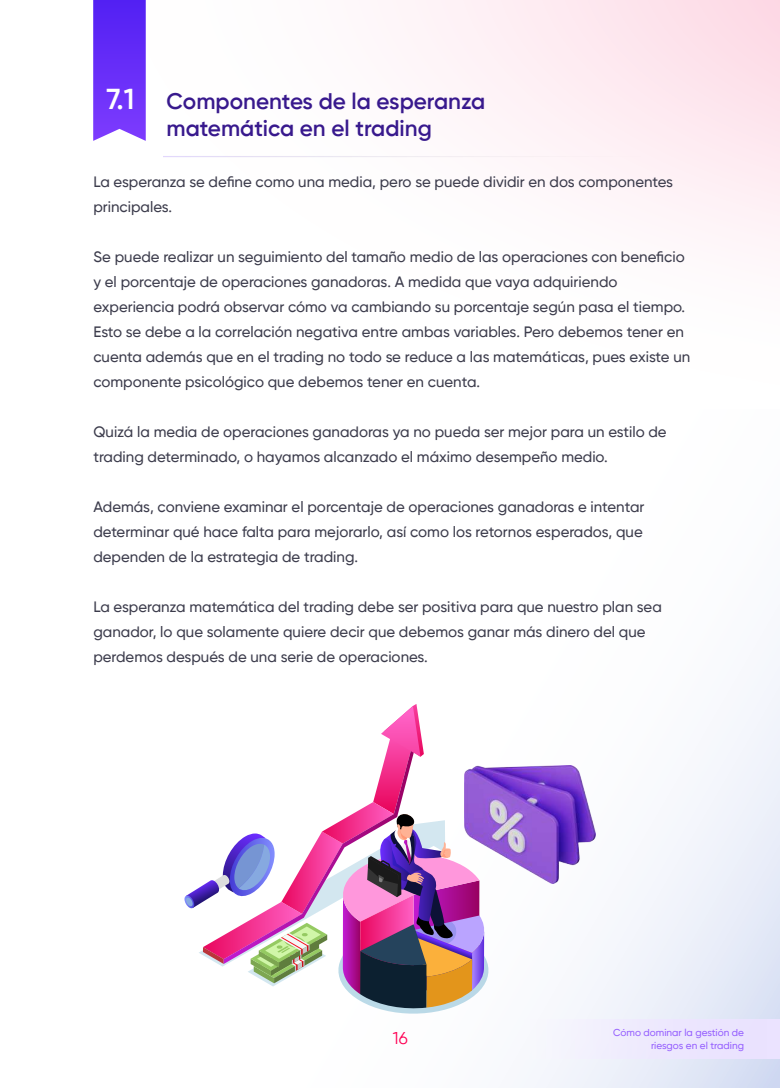
<style>
.page{position:relative;width:780px;height:1088px;background:#fff}
.page>*{position:absolute;margin:0;border:0;box-sizing:border-box;transform-origin:0 0}
.t1{font:600 28.75px "Gilroy";color:#fff}
.t2{font:600 22.5px/27px "Gilroy";color:#38198d}
.t3{font:17.12px "Gilroy";color:#ff0054}
.t4{font:500 15px/25px "Gilroy";color:#3c3c4c}
.t5{font:500 10px/13.8px "Gilroy";color:#803eff;text-align:right}
</style>
<div class="page">
<svg style="left:415px;top:0;width:364px;height:242px"></svg>
<svg style="left:402px;top:666px;width:378px;height:422px"></svg>
<svg style="left:93px;top:0;width:53px;height:141px;background:#6e38f8"></svg>
<hr style="left:163px;top:156px;width:545px;height:1px;background:#fff">
<img style="left:488px;top:765px;width:107px;height:119px">
<svg style="left:184px;top:704px;width:304px;height:309px"></svg>
<div style="left:496px;top:1019px;width:284px;height:40px;background:linear-gradient(to right,#f8fafc,#e8defe)"></div>
<h1 class="t1" style="left:107px;top:81px;width:29px">7.1</h1>
<h2 class="t2" style="left:166px;top:88px;width:320px">Componentes de la esperanza matemática en el trading</h2>
<p class="t4" style="left:93px;top:169px;width:581px">La esperanza se define como una media, pero se puede dividir en dos componentes principales.</p>
<p class="t4" style="left:93px;top:244px;width:598px">Se puede realizar un seguimiento del tamaño medio de las operaciones con beneficio y el porcentaje de operaciones ganadoras. A medida que vaya adquiriendo experiencia podrá observar cómo va cambiando su porcentaje según pasa el tiempo.<br>Esto se debe a la correlación negativa entre ambas variables. Pero debemos tener en cuenta además que en el trading no todo se reduce a las matemáticas, pues existe un componente psicológico que debemos tener en cuenta.</p>
<p class="t4" style="left:93px;top:419px;width:575px">Quizá la media de operaciones ganadoras ya no pueda ser mejor para un estilo de trading determinado, o hayamos alcanzado el máximo desempeño medio.</p>
<p class="t4" style="left:93px;top:494px;width:552px;text-align:justify">Además, conviene examinar el porcentaje de operaciones ganadoras e intentar determinar qué hace falta para mejorarlo, así como los retornos esperados, que dependen de la estrategia de trading.</p>
<p class="t4" style="left:93px;top:594px;width:570px">La esperanza matemática del trading debe ser positiva para que nuestro plan sea ganador, lo que solamente quiere decir que debemos ganar más dinero del que perdemos después de una serie de operaciones.</p>
<p class="t3" style="left:393px;top:1028px;width:16px">16</p>
<p class="t5" style="left:613px;top:1025px;width:132px">Cómo dominar la gestión de riesgos en el trading</p>
</div>
